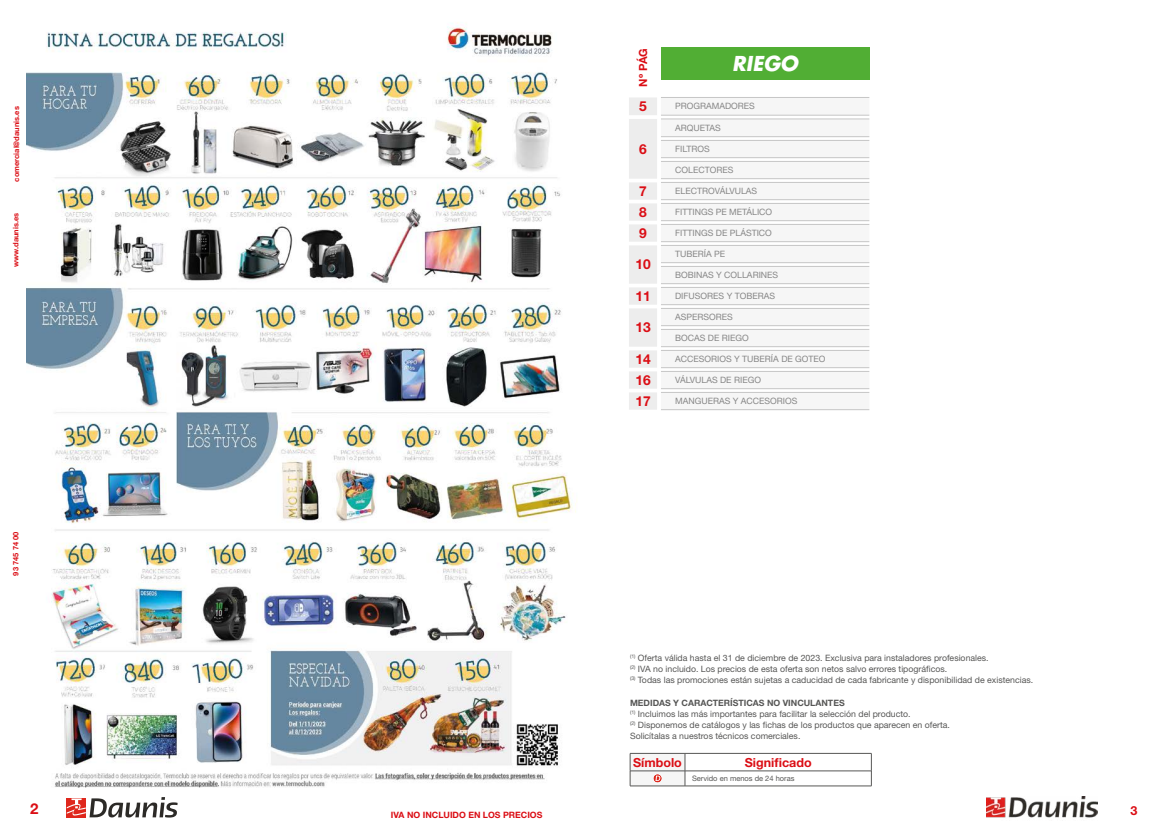
<style>
.page{position:relative;width:1170px;height:833px;background:#fff}
.page>*{position:absolute;margin:0;border:0;box-sizing:border-box;transform-origin:0 0}
.t1{font:italic 700 20px "Futura Std";color:#fff}
.t2{font:700 15px "Helvetica Neue LT Std";color:#db0e15}
.t3{font:700 13.75px "Helvetica Neue LT Std";color:#db0e15}
.t4{font:700 12.5px "Helvetica Neue LT Std";color:#db0e15}
.t5{font:700 11.25px "Helvetica Neue LT Std";color:#db0e15}
.t6{font:8.75px/11.2px "Helvetica Neue LT Std";color:#575756}
.t7{font:8.75px "Helvetica Neue LT Std";color:#878787}
.t8{font:700 8.75px "Helvetica Neue LT Std";color:#db0e15}
.t9{font:700 7.5px "Helvetica Neue LT Std";color:#db0e15}
.t10{font:7.5px "Helvetica Neue LT Std";color:#575756}
.s1{font-weight:700}
</style>
<div class="page">
<img style="left:986px;top:796px;width:111px;height:22px">
<svg style="left:67px;top:797px;width:111px;height:20px"></svg>
<hr style="left:685px;top:753px;width:186px;height:1px;background:#575756">
<hr style="left:685px;top:770px;width:186px;height:1px;background:#575756">
<svg style="left:871px;top:753px;width:1px;height:33px"></svg>
<hr style="left:685px;top:785px;width:186px;height:1px;background:#575756">
<svg style="left:630px;top:753px;width:55px;height:33px"></svg>
<div style="left:661px;top:47px;width:208px;height:32px;background:#51ae34"></div>
<svg style="left:629px;top:98px;width:28px;height:312px"></svg>
<div style="left:661px;top:114px;width:208px;height:276px;background:#f6f6f6"></div>
<hr style="left:661px;top:97px;width:208px;height:1px;background:#c6c6c6">
<hr style="left:661px;top:115px;width:208px;height:1px;background:#c6c6c6">
<hr style="left:661px;top:119px;width:208px;height:1px;background:#c6c6c6">
<hr style="left:661px;top:136px;width:208px;height:1px;background:#c6c6c6">
<hr style="left:661px;top:140px;width:208px;height:1px;background:#c6c6c6">
<hr style="left:661px;top:182px;width:208px;height:1px;background:#c6c6c6">
<hr style="left:661px;top:157px;width:208px;height:1px;background:#c6c6c6">
<hr style="left:661px;top:161px;width:208px;height:1px;background:#c6c6c6">
<hr style="left:661px;top:178px;width:208px;height:1px;background:#c6c6c6">
<hr style="left:661px;top:199px;width:208px;height:1px;background:#c6c6c6">
<hr style="left:661px;top:203px;width:208px;height:1px;background:#c6c6c6">
<hr style="left:661px;top:220px;width:208px;height:1px;background:#c6c6c6">
<hr style="left:661px;top:224px;width:208px;height:1px;background:#c6c6c6">
<hr style="left:661px;top:241px;width:208px;height:1px;background:#c6c6c6">
<hr style="left:661px;top:245px;width:208px;height:1px;background:#c6c6c6">
<hr style="left:661px;top:262px;width:208px;height:1px;background:#c6c6c6">
<hr style="left:661px;top:266px;width:208px;height:1px;background:#c6c6c6">
<hr style="left:661px;top:283px;width:208px;height:1px;background:#c6c6c6">
<hr style="left:661px;top:287px;width:208px;height:1px;background:#c6c6c6">
<hr style="left:661px;top:304px;width:208px;height:1px;background:#c6c6c6">
<hr style="left:661px;top:308px;width:208px;height:1px;background:#c6c6c6">
<hr style="left:661px;top:325px;width:208px;height:1px;background:#c6c6c6">
<hr style="left:661px;top:329px;width:208px;height:1px;background:#c6c6c6">
<hr style="left:661px;top:346px;width:208px;height:1px;background:#c6c6c6">
<hr style="left:661px;top:350px;width:208px;height:1px;background:#c6c6c6">
<hr style="left:661px;top:367px;width:208px;height:1px;background:#c6c6c6">
<hr style="left:661px;top:371px;width:208px;height:1px;background:#c6c6c6">
<hr style="left:661px;top:388px;width:208px;height:1px;background:#c6c6c6">
<hr style="left:661px;top:392px;width:208px;height:1px;background:#c6c6c6">
<hr style="left:661px;top:409px;width:208px;height:1px;background:#c6c6c6">
<img style="left:27px;top:22px;width:550px;height:766px">
<p class="t9" style="left:12px;top:182px;width:77px;rotate:-90deg">comercial@daunis.es</p>
<p class="t9" style="left:11px;top:267px;width:56px;rotate:-90deg">www.daunis.es</p>
<p class="t9" style="left:11px;top:575px;width:45px;rotate:-90deg">93 745 74 00</p>
<h2 class="t2" style="left:30px;top:799px;width:10px">2</h2>
<p class="t5" style="left:636px;top:86px;width:40px;rotate:-90deg">Nº PÁG</p>
<h1 class="t1" style="left:732px;top:50px;width:67px">RIEGO</h1>
<h3 class="t3" style="left:639px;top:98px;width:9px">5</h3>
<p class="t7" style="left:675px;top:101px;width:81px">PROGRAMADORES</p>
<h3 class="t3" style="left:639px;top:140px;width:9px">6</h3>
<p class="t7" style="left:675px;top:123px;width:47px">ARQUETAS</p>
<p class="t7" style="left:675px;top:144px;width:36px">FILTROS</p>
<p class="t7" style="left:675px;top:165px;width:60px">COLECTORES</p>
<h3 class="t3" style="left:639px;top:182px;width:9px">7</h3>
<p class="t7" style="left:675px;top:186px;width:84px">ELECTROVÁLVULAS</p>
<h3 class="t3" style="left:639px;top:203px;width:9px">8</h3>
<p class="t7" style="left:675px;top:207px;width:99px">FITTINGS PE METÁLICO</p>
<h3 class="t3" style="left:639px;top:224px;width:9px">9</h3>
<p class="t7" style="left:675px;top:228px;width:98px">FITTINGS DE PLÁSTICO</p>
<h3 class="t3" style="left:635px;top:256px;width:17px">10</h3>
<p class="t7" style="left:675px;top:249px;width:52px">TUBERÍA PE</p>
<p class="t7" style="left:675px;top:270px;width:105px">BOBINAS Y COLLARINES</p>
<h3 class="t3" style="left:635px;top:287px;width:17px">11</h3>
<p class="t7" style="left:675px;top:291px;width:101px">DIFUSORES Y TOBERAS</p>
<h3 class="t3" style="left:635px;top:319px;width:17px">13</h3>
<p class="t7" style="left:675px;top:312px;width:59px">ASPERSORES</p>
<p class="t7" style="left:675px;top:333px;width:75px">BOCAS DE RIEGO</p>
<h3 class="t3" style="left:635px;top:350px;width:17px">14</h3>
<p class="t7" style="left:675px;top:354px;width:152px">ACCESORIOS Y TUBERÍA DE GOTEO</p>
<h3 class="t3" style="left:635px;top:371px;width:17px">16</h3>
<p class="t7" style="left:675px;top:375px;width:87px">VÁLVULAS DE RIEGO</p>
<h3 class="t3" style="left:635px;top:392px;width:17px">17</h3>
<p class="t7" style="left:675px;top:396px;width:124px">MANGUERAS Y ACCESORIOS</p>
<p class="t8" style="left:391px;top:809px;width:153px">IVA NO INCLUIDO EN LOS PRECIOS</p>
<p class="t6" style="left:630px;top:652px;width:405px"><sup>(1)</sup> Oferta válida hasta el 31 de diciembre de 2023. Exclusiva para instaladores profesionales.<br><sup>(2)</sup> IVA no incluido. Los precios de esta oferta son netos salvo errores tipográficos.<br><sup>(3)</sup> Todas las promociones están sujetas a caducidad de cada fabricante y disponibilidad de existencias.</p>
<p class="t6" style="left:630px;top:697px;width:321px"><span class="s1">MEDIDAS Y CARACTERÍSTICAS NO VINCULANTES<br></span><sup>(1)</sup> Incluimos las más importantes para facilitar la selección del producto.<br><sup>(2)</sup> Disponemos de catálogos y las fichas de los productos que aparecen en oferta.<br>Solicítalas a nuestros técnicos comerciales.</p>
<h3 class="t4" style="left:633px;top:754px;width:50px">Símbolo</h3>
<h3 class="t4" style="left:744px;top:754px;width:68px">Significado</h3>
<p class="t10" style="left:692px;top:774px;width:104px">Servido en menos de 24 horas</p>
<h3 class="t4" style="left:1130px;top:803px;width:8px">3</h3>
</div>
